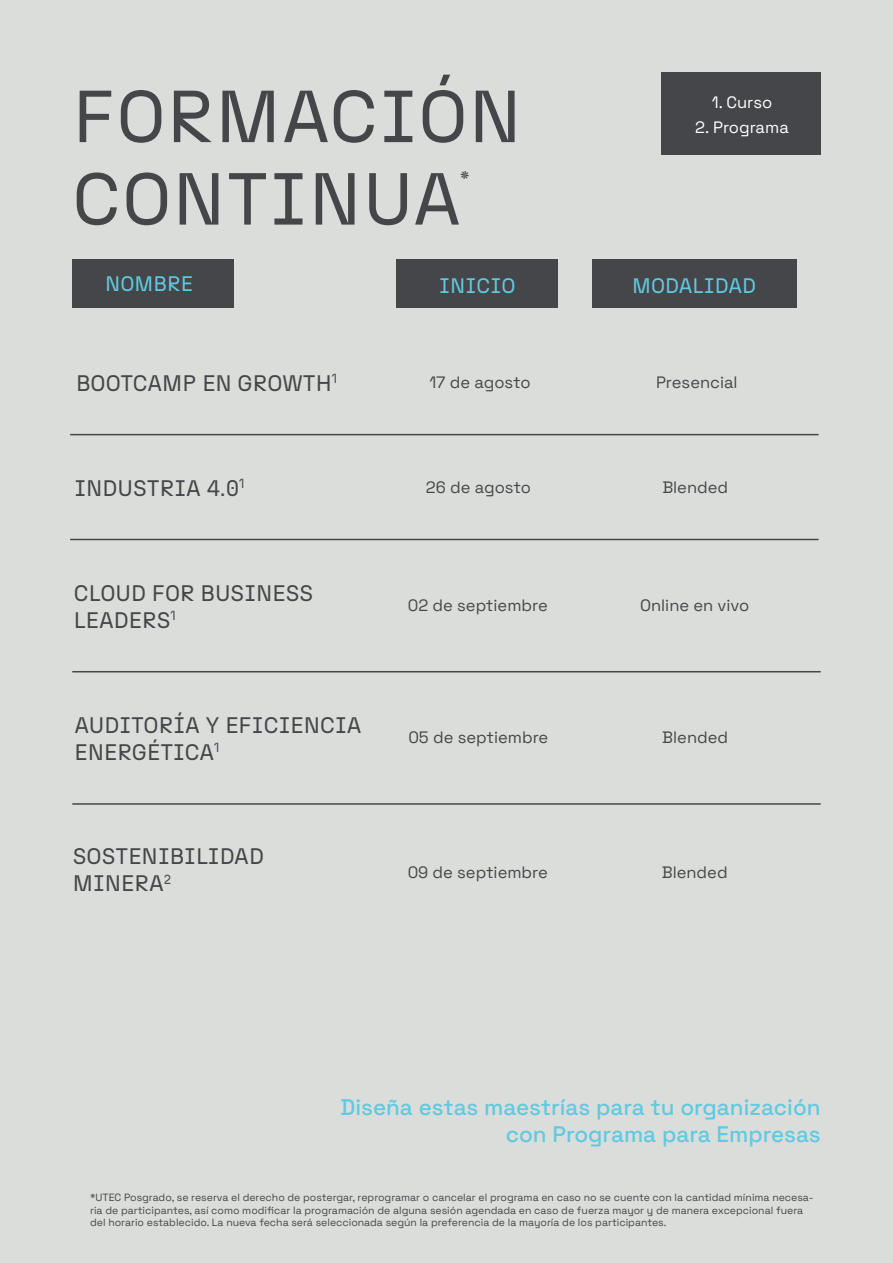
<style>
.page{position:relative;width:893px;height:1263px;background:#dbdddb}
.page>*{position:absolute;margin:0;border:0;box-sizing:border-box;transform-origin:0 0}
.t1{font:73.5px/82.5px "N27";letter-spacing:.01em;color:#454649}
.t2{font:22.5px/27px "N27";color:#454649}
.t3{font:500 22.5px/27px "Space Grotesk";color:#60cae1;text-align:right}
.t4{font:21px "N27";color:#60cae1}
.t5{font:16.5px "Space Grotesk";color:#454649}
.t6{font:16.5px "Space Grotesk";color:#fff}
.t7{font:13.05px "N27";color:#454649}
.t8{font:10.5px/12.6px "Space Grotesk";color:#454649}
</style>
<div class="page">
<div style="left:661px;top:72px;width:160px;height:82px;background:#454649"></div>
<hr style="left:72px;top:803px;width:749px;height:2px;background:#454649">
<div style="left:72px;top:259px;width:162px;height:49px;background:#454649"></div>
<div style="left:396px;top:259px;width:162px;height:49px;background:#454649"></div>
<div style="left:592px;top:259px;width:204px;height:49px;background:#454649"></div>
<hr style="left:70px;top:539px;width:749px;height:1px;background:#454649">
<hr style="left:72px;top:671px;width:749px;height:1px;background:#454649">
<hr style="left:70px;top:434px;width:749px;height:1px;background:#454649">
<h1 class="t1" style="left:72px;top:75px;width:451px">FORMACIÓN<br>CONTINUA</h1>
<h2 class="t2" style="left:460px;top:166px;width:11px">*</h2>
<h3 class="t6" style="left:712px;top:90px;width:62px">1. Curso</h3>
<h3 class="t6" style="left:695px;top:115px;width:95px">2. Programa</h3>
<h3 class="t4" style="left:105px;top:271px;width:89px">NOMBRE</h3>
<h3 class="t4" style="left:439px;top:272px;width:78px">INICIO</h3>
<h3 class="t4" style="left:632px;top:272px;width:125px">MODALIDAD</h3>
<p class="t7" style="left:332px;top:371px;width:7px">1</p>
<h2 class="t2" style="left:76px;top:369px;width:257px">BOOTCAMP EN GROWTH</h2>
<h3 class="t5" style="left:429px;top:370px;width:103px">17 de agosto</h3>
<h3 class="t5" style="left:656px;top:370px;width:83px">Presencial</h3>
<h2 class="t2" style="left:74px;top:474px;width:172px">INDUSTRIA 4.0<sup>1</sup></h2>
<h3 class="t5" style="left:426px;top:475px;width:106px">26 de agosto</h3>
<h3 class="t5" style="left:662px;top:475px;width:67px">Blended</h3>
<h2 class="t2" style="left:74px;top:579px;width:241px">CLOUD FOR BUSINESS<br>LEADERS<sup>1</sup></h2>
<h2 class="t2" style="left:74px;top:711px;width:289px">AUDITORÍA Y EFICIENCIA<br>ENERGÉTICA<sup>1</sup></h2>
<h2 class="t2" style="left:73px;top:843px;width:193px">SOSTENIBILIDAD<br>MINERA<sup>2</sup></h2>
<h3 class="t5" style="left:408px;top:593px;width:142px">02 de septiembre</h3>
<h3 class="t5" style="left:640px;top:593px;width:111px">Online en vivo</h3>
<h3 class="t5" style="left:408px;top:726px;width:142px">05 de septiembre</h3>
<h3 class="t5" style="left:662px;top:726px;width:67px">Blended</h3>
<h3 class="t5" style="left:408px;top:860px;width:142px">09 de septiembre</h3>
<h3 class="t5" style="left:662px;top:860px;width:67px">Blended</h3>
<h2 class="t3" style="left:340px;top:1092px;width:482px">Diseña estas maestrías para tu organización con Programa para Empresas</h2>
<p class="t8" style="left:90px;top:1190px;width:725px">*UTEC Posgrado, se reserva el derecho de postergar, reprogramar o cancelar el programa en caso no se cuente con la cantidad mínima necesa&shy;ria de participantes, así como modificar la programación de alguna sesión agendada en caso de fuerza mayor y de manera excepcional fuera del horario establecido. La nueva fecha será seleccionada según la preferencia de la mayoría de los participantes.</p>
</div>
